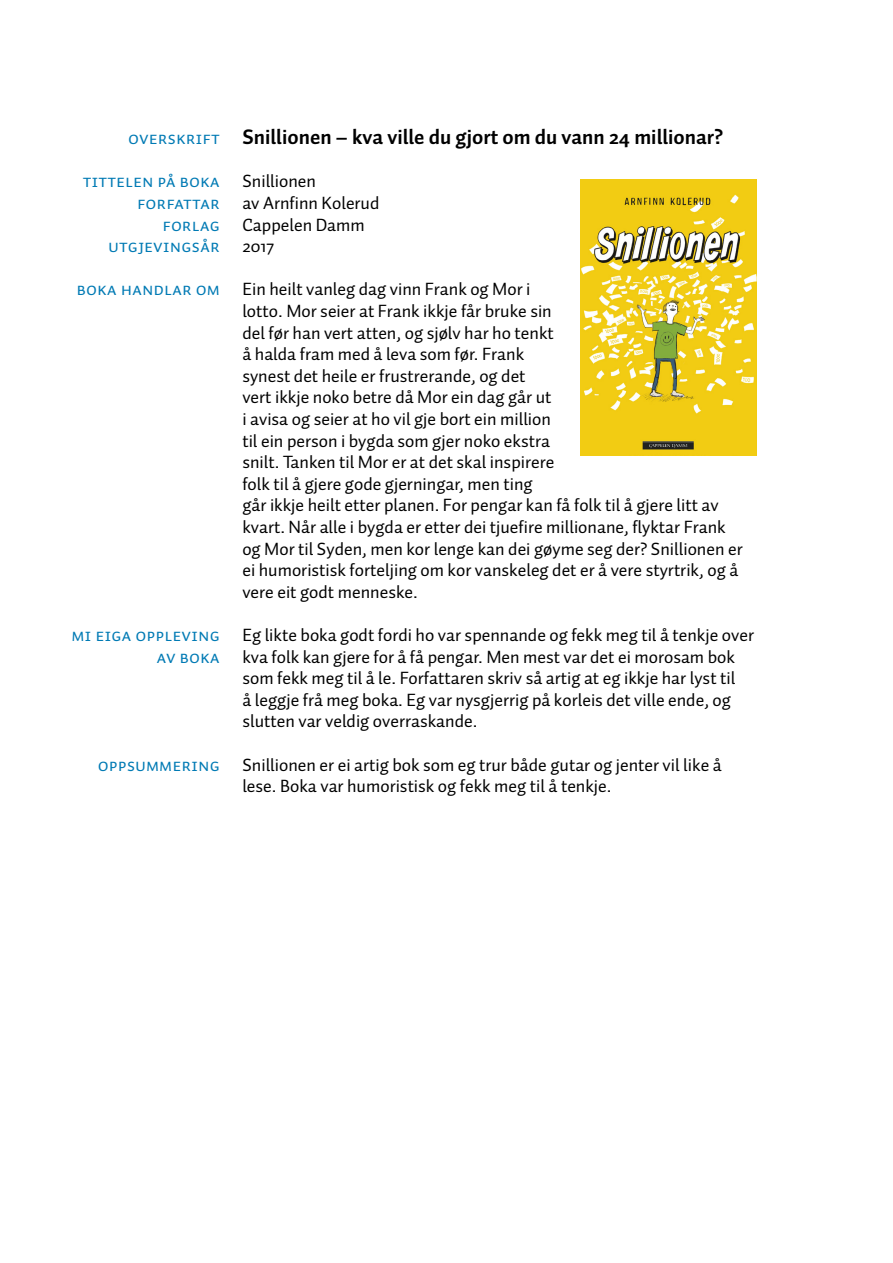
<style>
.page{position:relative;width:893px;height:1263px;background:#fff}
.page>*{position:absolute;margin:0;border:0;box-sizing:border-box;transform-origin:0 0}
.t1{font:700 21px "Auto Pro";color:#000}
.t2{font:18px/21.6px "Auto Pro";color:#000}
.t3{font:18px/21.6px "Auto Pro Regular Small Caps";color:#007ab4;text-align:right}
</style>
<div class="page">
<img style="left:580px;top:179px;width:176px;height:276px">
<p class="t3" style="left:128px;top:127px;width:93px">overskrift</p>
<p class="t3" style="left:83px;top:170px;width:138px">tittelen på boka</p>
<p class="t3" style="left:137px;top:192px;width:84px">forfattar</p>
<p class="t3" style="left:162px;top:213px;width:59px">forlag</p>
<p class="t3" style="left:108px;top:235px;width:113px">utgjevingsår</p>
<p class="t3" style="left:77px;top:278px;width:145px">boka handlar om</p>
<p class="t3" style="left:71px;top:624px;width:150px">mi eiga oppleving av boka</p>
<p class="t3" style="left:98px;top:753px;width:124px">oppsummering</p>
<p class="t1" style="left:242px;top:122px;width:482px">Snillionen – kva ville du gjort om du vann 24 millionar?</p>
<p class="t2" style="left:242px;top:170px;width:75px">Snillionen</p>
<p class="t2" style="left:242px;top:192px;width:139px">av Arnfinn Kolerud</p>
<p class="t2" style="left:242px;top:213px;width:124px">Cappelen Damm</p>
<p class="t2" style="left:242px;top:235px;width:33px">2017</p>
<p class="t2" style="left:242px;top:278px;width:502px">Ein heilt vanleg dag vinn Frank og Mor i<br>lotto. Mor seier at Frank ikkje får bruke sin<br>del før han vert atten, og sjølv har ho tenkt<br>å halda fram med å leva som før. Frank<br>synest det heile er frustrerande, og det<br>vert ikkje noko betre då Mor ein dag går ut<br>i avisa og seier at ho vil gje bort ein million<br>til ein person i bygda som gjer noko ekstra<br>snilt. Tanken til Mor er at det skal inspirere<br>folk til å gjere gode gjerningar, men ting<br>går ikkje heilt etter planen. For pengar kan få folk til å gjere litt av kvart. Når alle i bygda er etter dei tjuefire millionane, flyktar Frank og Mor til Syden, men kor lenge kan dei gøyme seg der? Snillionen er ei humoristisk forteljing om kor vanskeleg det er å vere styrtrik, og å vere eit godt menneske.</p>
<p class="t2" style="left:242px;top:624px;width:513px">Eg likte boka godt fordi ho var spennande og fekk meg til å tenkje over kva folk kan gjere for å få pengar. Men mest var det ei morosam bok som fekk meg til å le. Forfattaren skriv så artig at eg ikkje har lyst til<br>å leggje frå meg boka. Eg var nysgjerrig på korleis det ville ende, og slutten var veldig overraskande.</p>
<p class="t2" style="left:242px;top:753px;width:481px">Snillionen er ei artig bok som eg trur både gutar og jenter vil like å lese. Boka var humoristisk og fekk meg til å tenkje.</p>
</div>
